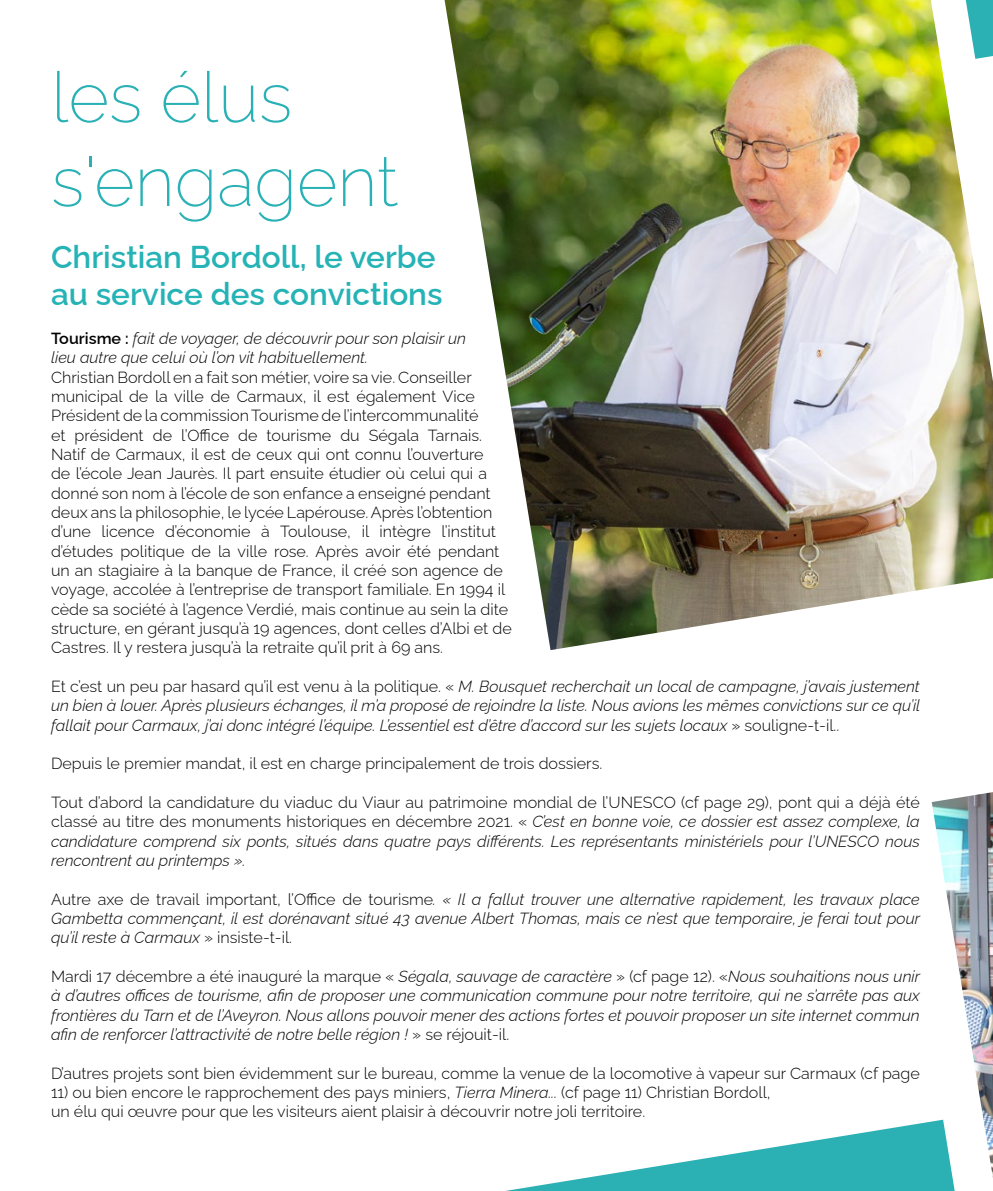
<style>
.page{position:relative;width:993px;height:1191px;background:#fff}
.page>*{position:absolute;margin:0;border:0;box-sizing:border-box;transform-origin:0 0}
.t1{font:200 70px/84px "Raleway";color:#29b1b5}
.t2{font:600 31.5px/37.8px "Raleway";color:#26b3b6}
.t3{font:italic 300 16.1px/19.2px "Raleway";color:#000;text-align:justify}
.t4{font:300 16.1px/19.2px "Raleway";color:#000}
.s1{font-weight:600;font-style:normal}
.s2{font-style:normal}
.s3{font-style:italic}
</style>
<div class="page">
<img style="left:931px;top:792px;width:61px;height:380px">
<img style="left:444px;top:0;width:548px;height:650px">
<svg style="left:965px;top:0;width:27px;height:59px"></svg>
<svg style="left:505px;top:1119px;width:449px;height:72px"></svg>
<h1 class="t1" style="left:51px;top:47px;width:349px">les élus s'engagent</h1>
<h2 class="t2" style="left:51px;top:234px;width:393px">Christian Bordoll, le verbe au service des convictions</h2>
<p class="t3" style="left:51px;top:327px;width:416px"><span class="s1">Tourisme :</span> fait de voyager, de découvrir pour son plaisir un lieu autre que celui où l’on vit habituellement.</p>
<p class="t4" style="left:51px;top:366px;width:462px">Christian Bordoll en a fait son métier, voire sa vie. Conseiller municipal de la ville de Carmaux, il est également Vice Président de la commission Tourisme de l’intercommunalité<br>et président de l’Office de tourisme du Ségala Tarnais.<br>Natif de Carmaux, il est de ceux qui ont connu l’ouverture<br>de l’école Jean Jaurès. Il part ensuite étudier où celui qui a donné son nom à l’école de son enfance a enseigné pendant deux ans la philosophie, le lycée Lapérouse. Après l’obtention d’une licence d’économie à Toulouse, il intègre l’institut d’études politique de la ville rose. Après avoir été pendant un an stagiaire à la banque de France, il créé son agence de voyage, accolée à l’entreprise de transport familiale. En 1994 il cède sa société à l’agence Verdié, mais continue au sein la dite structure, en gérant jusqu’à 19 agences, dont celles d’Albi et de Castres. Il y restera jusqu’à la retraite qu’il prit à 69 ans.</p>
<p class="t3" style="left:51px;top:675px;width:870px"><span class="s2">Et c’est un peu par hasard qu’il est venu à la politique. «</span> M. Bousquet recherchait un local de campagne, j’avais justement un bien à louer. Après plusieurs échanges, il m’a proposé de rejoindre la liste. Nous avions les mêmes convictions sur ce qu’il fallait pour Carmaux, j’ai donc intégré l’équipe. L’essentiel est d’être d’accord sur les sujets locaux <span class="s2">» souligne-t-il..</span></p>
<p class="t4" style="left:51px;top:752px;width:552px">Depuis le premier mandat, il est en charge principalement de trois dossiers.</p>
<p class="t3" style="left:51px;top:791px;width:870px"><span class="s2">Tout d’abord la candidature du viaduc du Viaur au patrimoine mondial de l’UNESCO (cf page 29), pont qui a déjà été classé au titre des monuments historiques en décembre 2021. «</span> C’est en bonne voie, ce dossier est assez complexe, la candidature comprend six ponts, situés dans quatre pays différents. Les représentants ministériels pour l’UNESCO nous rencontrent au printemps ».</p>
<p class="t3" style="left:51px;top:887px;width:870px"><span class="s2">Autre axe de travail important, l’Office de tourisme</span>. « Il a fallut trouver une alternative rapidement, les travaux place Gambetta commençant, il est dorénavant situé 43 avenue Albert Thomas, mais ce n’est que temporaire, je ferai tout pour qu’il reste à Carmaux <span class="s2">» insiste-t-il.</span></p>
<p class="t3" style="left:51px;top:964px;width:870px"><span class="s2">Mardi 17 décembre a été inauguré la marque «</span> Ségala, sauvage de caractère <span class="s2">» (cf page 12). «</span>Nous souhaitions nous unir à d’autres offices de tourisme, afin de proposer une communication commune pour notre territoire, qui ne s’arrête pas aux frontières du Tarn et de l’Aveyron. Nous allons pouvoir mener des actions fortes et pouvoir proposer un site internet commun afin de renforcer l’attractivité de notre belle région ! <span class="s2">» se réjouit-il.</span></p>
<p class="t4" style="left:51px;top:1061px;width:870px">D’autres projets sont bien évidemment sur le bureau, comme la venue de la locomotive à vapeur sur Carmaux (cf page</p>
<p class="t4" style="left:51px;top:1080px;width:720px">11) ou bien encore le rapprochement des pays miniers, <span class="s3">Tierra Minera...</span> (cf page 11) Christian Bordoll, un élu qui œuvre pour que les visiteurs aient plaisir à découvrir notre joli territoire.</p>
</div>
